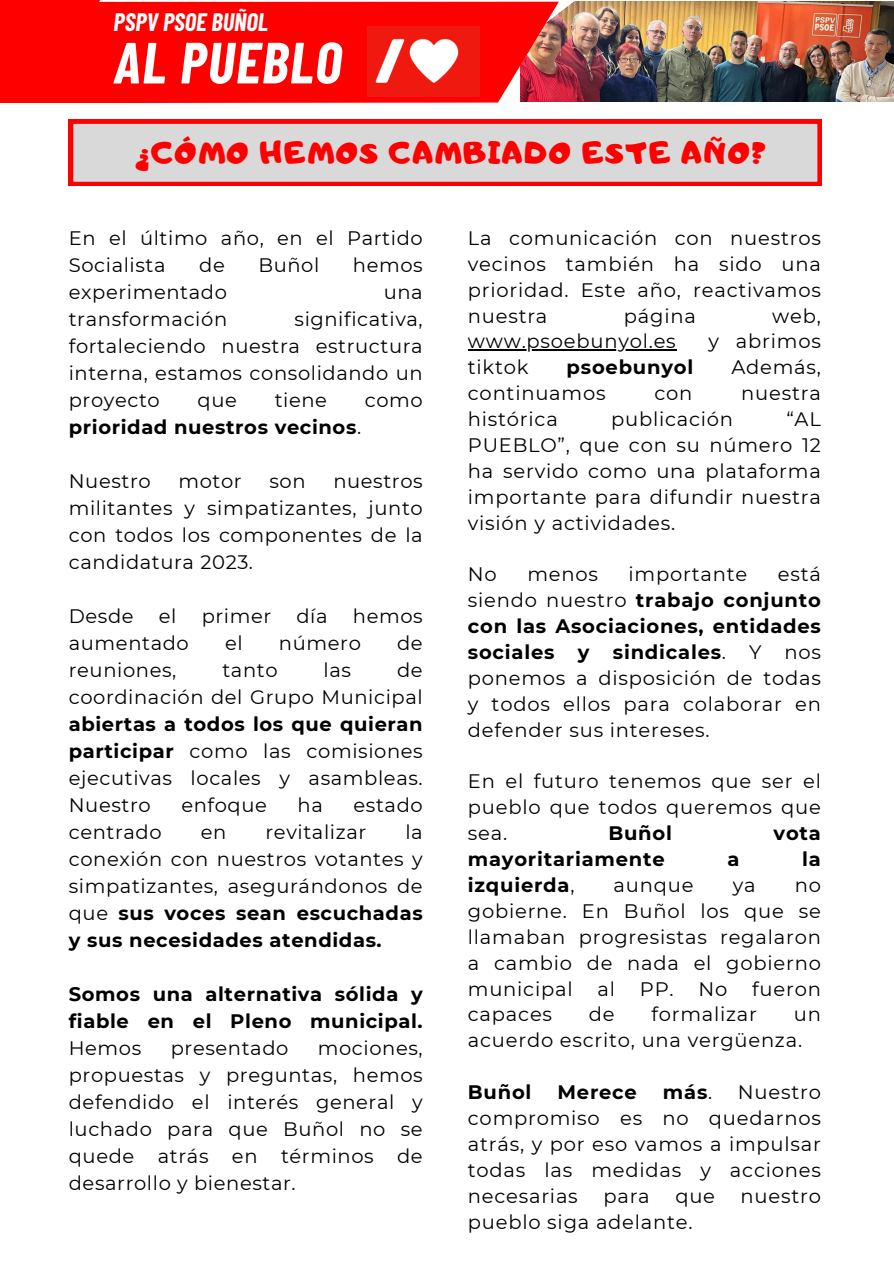
<style>
.page{position:relative;width:894px;height:1264px;background:#fff}
.page>*{position:absolute;margin:0;border:0;box-sizing:border-box;transform-origin:0 0}
.t1{font:italic 700 58.05px "Barlow Condensed";letter-spacing:.025em;color:#fff}
.t2{font:30px "Adigiana Toybox";letter-spacing:.05em;color:#f00}
.t3{font:italic 700 24.75px "Barlow Condensed";color:#fff}
.t4{font:19.5px/27px "Montserrat";letter-spacing:.04em;color:#000;text-align:justify}
.t5{font:700 19.5px/27px "Montserrat";letter-spacing:.04em;color:#000;text-align:justify}
.s1{font-weight:400}
.s2{font-weight:700}
</style>
<div class="page">
<img style="left:559px;top:1px;width:334px;height:100px">
<img style="left:559px;top:1px;width:116px;height:94px">
<svg style="left:0;top:1px;width:559px;height:102px;background:#fa0b0b"></svg>
<div style="left:0;top:0;width:110px;height:85px;background:#f00"></div>
<img style="left:367px;top:26px;width:112px;height:70px">
<svg style="left:69px;top:119px;width:752px;height:67px;background:#deb9b9"></svg>
<hr style="left:467px;top:349px;width:209px;height:1px;background:#000">
<p class="t3" style="left:114px;top:6px;width:156px">PSPV PSOE BUÑOL</p>
<h1 class="t1" style="left:114px;top:25px;width:229px">AL PUEBLO</h1>
<p class="t2" style="left:135px;top:133px;width:632px">¿CÓMO HEMOS CAMBIADO ESTE AÑO?</p>
<p class="t4" style="left:69px;top:224px;width:355px">En el último año, en el Partido<br>Socialista</p>
<p class="t4" style="left:199px;top:251px;width:27px">de</p>
<p class="t4" style="left:258px;top:251px;width:62px">Buñol</p>
<p class="t4" style="left:353px;top:251px;width:71px">hemos</p>
<p class="t4" style="left:69px;top:278px;width:160px">experimentado</p>
<p class="t4" style="left:383px;top:278px;width:41px">una</p>
<p class="t4" style="left:69px;top:305px;width:160px">transformación</p>
<p class="t4" style="left:69px;top:305px;width:355px;text-indent:226px">significativa, fortaleciendo nuestra estructura interna, estamos consolidando un proyecto</p>
<p class="t4" style="left:197px;top:386px;width:41px">que</p>
<p class="t4" style="left:274px;top:386px;width:54px">tiene</p>
<p class="t4" style="left:364px;top:386px;width:59px">como</p>
<p class="t5" style="left:69px;top:413px;width:294px">prioridad nuestros vecinos<span class="s1">.</span></p>
<p class="t4" style="left:69px;top:467px;width:83px">Nuestro</p>
<p class="t4" style="left:178px;top:467px;width:65px">motor</p>
<p class="t4" style="left:269px;top:467px;width:38px">son</p>
<p class="t4" style="left:69px;top:467px;width:355px;text-indent:264px">nuestros militantes y simpatizantes, junto con todos los componentes de la candidatura 2023.</p>
<h2 class="t4" style="left:69px;top:602px;width:66px">Desde</h2>
<h2 class="t4" style="left:159px;top:602px;width:19px">el</h2>
<h2 class="t4" style="left:202px;top:602px;width:71px">primer</h2>
<h2 class="t4" style="left:296px;top:602px;width:33px">día</h2>
<h2 class="t4" style="left:353px;top:602px;width:71px">hemos</h2>
<h2 class="t4" style="left:69px;top:629px;width:121px">aumentado</h2>
<h2 class="t4" style="left:225px;top:629px;width:19px">el</h2>
<h2 class="t4" style="left:279px;top:629px;width:83px">número</h2>
<h2 class="t4" style="left:397px;top:629px;width:27px">de</h2>
<h2 class="t4" style="left:69px;top:656px;width:109px">reuniones,</h2>
<h2 class="t4" style="left:222px;top:656px;width:57px">tanto</h2>
<h2 class="t4" style="left:323px;top:656px;width:29px">las</h2>
<h2 class="t4" style="left:69px;top:656px;width:355px;text-indent:328px">de coordinación del Grupo Municipal <span class="s2">abiertas a todos los que quieran participar</span> como las comisiones ejecutivas locales y asambleas.<br>Nuestro</h2>
<h2 class="t4" style="left:181px;top:791px;width:87px">enfoque</h2>
<h2 class="t4" style="left:297px;top:791px;width:27px">ha</h2>
<h2 class="t4" style="left:353px;top:791px;width:71px">estado</h2>
<h2 class="t4" style="left:69px;top:818px;width:355px;text-indent:336px">la conexión con nuestros votantes y simpatizantes, asegurándonos de que <span class="s2">sus voces sean escuchadas y sus necesidades atendidas.</span></h2>
<p class="t5" style="left:69px;top:980px;width:355px">Somos una alternativa sólida y fiable en el Pleno municipal.<br><span class="s1">Hemos</span></p>
<h2 class="t4" style="left:69px;top:818px;width:94px">centrado</h2>
<h2 class="t4" style="left:201px;top:818px;width:27px">en</h2>
<h2 class="t4" style="left:265px;top:818px;width:102px">revitalizar</h2>
<p class="t4" style="left:69px;top:1034px;width:355px;text-indent:249px">mociones, propuestas y preguntas, hemos defendido el interés general y luchado para que Buñol no se quede atrás en términos de desarrollo y bienestar.</p>
<p class="t4" style="left:171px;top:1034px;width:119px">presentado</p>
<p class="t4" style="left:467px;top:225px;width:354px;line-height:25.8px">La comunicación con nuestros vecinos también ha sido una prioridad. Este año, reactivamos nuestra</p>
<p class="t4" style="left:623px;top:302px;width:73px">página</p>
<p class="t4" style="left:772px;top:302px;width:50px">web,</p>
<p class="t4" style="left:467px;top:328px;width:209px">www.psoebunyol.es</p>
<p class="t4" style="left:708px;top:328px;width:114px">y abrimos</p>
<p class="t4" style="left:467px;top:354px;width:62px">tiktok</p>
<p class="t5" style="left:566px;top:354px;width:128px">psoebunyol</p>
<p class="t4" style="left:731px;top:354px;width:91px">Además,</p>
<p class="t4" style="left:467px;top:379px;width:139px">continuamos</p>
<p class="t4" style="left:654px;top:379px;width:39px">con</p>
<p class="t4" style="left:741px;top:379px;width:81px">nuestra</p>
<p class="t4" style="left:467px;top:405px;width:91px">histórica</p>
<p class="t4" style="left:611px;top:405px;width:123px">publicación</p>
<p class="t4" style="left:467px;top:406px;width:354px;line-height:25.8px;text-indent:318px">“AL PUEBLO”, que con su número 12 ha servido como una plataforma importante para difundir nuestra visión y actividades.</p>
<p class="t4" style="left:467px;top:561px;width:30px">No</p>
<p class="t4" style="left:527px;top:561px;width:72px">menos</p>
<p class="t4" style="left:628px;top:561px;width:120px">importante</p>
<p class="t5" style="left:467px;top:561px;width:354px;line-height:26px;text-indent:310px"><span class="s1">está siendo nuestro</span> trabajo conjunto con las Asociaciones, entidades</p>
<p class="t4" style="left:467px;top:639px;width:354px;line-height:25.8px"><span class="s2">sociales y sindicales</span>. Y nos ponemos a disposición de todas y todos ellos para colaborar en defender sus intereses.</p>
<p class="t4" style="left:467px;top:768px;width:354px;line-height:25.8px">En el futuro tenemos que ser el pueblo que todos queremos que sea.</p>
<p class="t5" style="left:608px;top:819px;width:65px">Buñol</p>
<p class="t5" style="left:773px;top:819px;width:49px">vota</p>
<p class="t5" style="left:467px;top:845px;width:198px">mayoritariamente</p>
<p class="t5" style="left:727px;top:845px;width:14px">a</p>
<p class="t5" style="left:802px;top:845px;width:20px">la</p>
<p class="t5" style="left:467px;top:871px;width:108px">izquierda<span class="s1">,</span></p>
<p class="t4" style="left:613px;top:871px;width:81px">aunque</p>
<p class="t4" style="left:732px;top:871px;width:24px">ya</p>
<p class="t4" style="left:467px;top:872px;width:354px;line-height:26px;text-indent:327px">no gobierne. En Buñol los que se llamaban progresistas regalaron a cambio de nada el gobierno municipal</p>
<p class="t4" style="left:597px;top:975px;width:19px">al</p>
<p class="t4" style="left:639px;top:975px;width:89px">PP. No</p>
<p class="t4" style="left:752px;top:975px;width:70px">fueron</p>
<p class="t4" style="left:467px;top:1000px;width:86px">capaces</p>
<p class="t4" style="left:588px;top:1000px;width:27px">de</p>
<p class="t4" style="left:651px;top:1000px;width:107px">formalizar</p>
<p class="t4" style="left:467px;top:1001px;width:354px;line-height:25.8px;text-indent:326px">un acuerdo escrito, una vergüenza.</p>
<p class="t5" style="left:467px;top:1078px;width:65px">Buñol</p>
<p class="t5" style="left:557px;top:1078px;width:81px">Merece</p>
<p class="t5" style="left:662px;top:1078px;width:51px">más<span class="s1">.</span></p>
<p class="t4" style="left:467px;top:1079px;width:354px;line-height:25.8px;text-indent:270px">Nuestro compromiso es no quedarnos atrás, y por eso vamos a impulsar</p>
<p class="t4" style="left:467px;top:1156px;width:354px;line-height:25.8px">todas las medidas y acciones necesarias</p>
<p class="t4" style="left:603px;top:1182px;width:48px">para</p>
<p class="t4" style="left:675px;top:1182px;width:41px">que</p>
<p class="t4" style="left:740px;top:1182px;width:82px">nuestro</p>
<p class="t4" style="left:467px;top:1207px;width:226px">pueblo siga adelante.</p>
</div>
